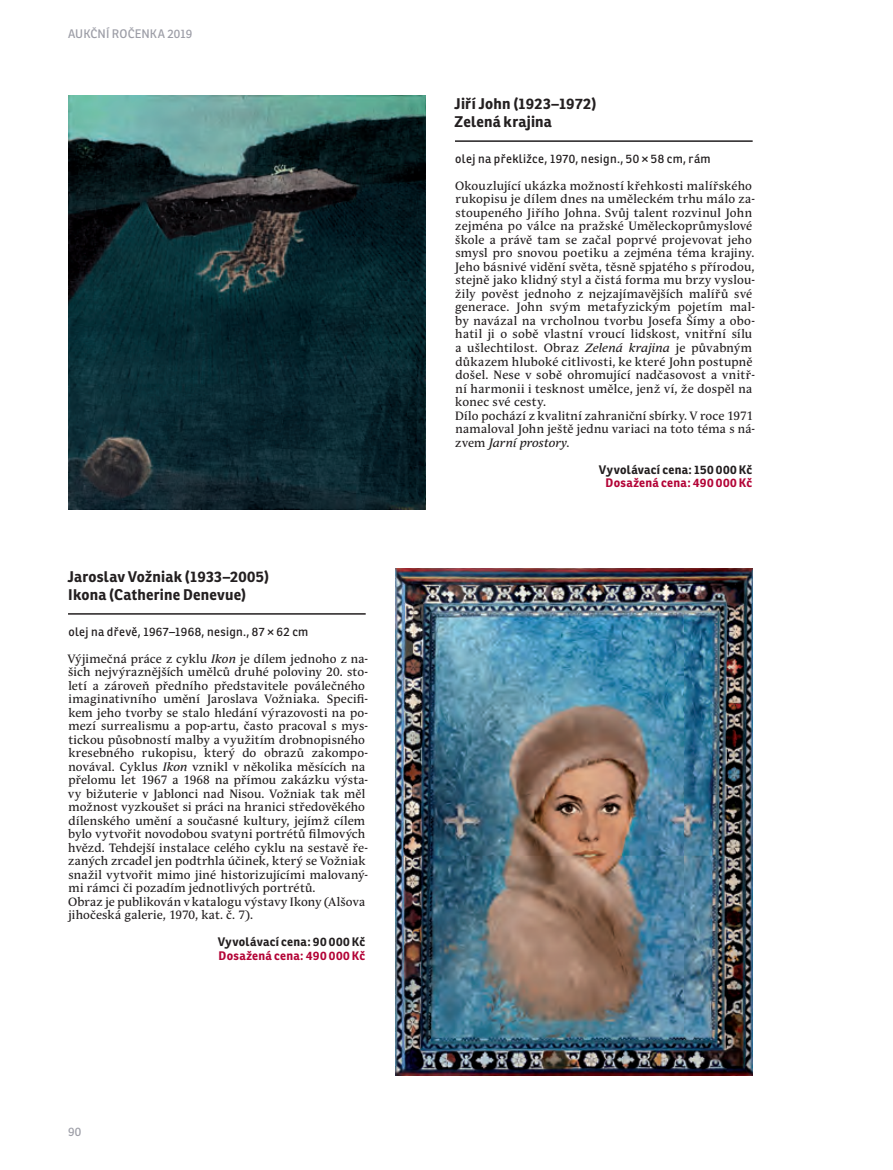
<style>
.page{position:relative;width:893px;height:1170px;background:#fff}
.page>*{position:absolute;margin:0;border:0;box-sizing:border-box;transform-origin:0 0}
.t1{font:700 15px/18px "Ronnia";letter-spacing:.015em;color:#231f20}
.t2{font:12px/13.5px "Andulka Text Pro";letter-spacing:.02em;color:#231f20}
.t3{font:12px "Ronnia";letter-spacing:.03em;color:#231f20}
.t4{font:700 12px "Ronnia";letter-spacing:.03em;color:#231f20}
.t5{font:700 12px "Ronnia";letter-spacing:.03em;color:#b30437}
.t6{font:12px "Ronnia";letter-spacing:.015em;color:#9d9ea7}
.s1{font-style:italic}
</style>
<div class="page">
<hr style="left:455px;top:140px;width:298px;height:2px;background:#231f20">
<img style="left:68px;top:95px;width:357px;height:414px">
<hr style="left:68px;top:613px;width:298px;height:1px;background:#231f20">
<img style="left:395px;top:568px;width:358px;height:507px">
<p class="t6" style="left:68px;top:30px;width:126px">AUKČNÍ ROČENKA 2019</p>
<p class="t1" style="left:67px;top:569px;width:203px">Jaroslav Vožniak (1933–2005)<br>Ikona (Catherine Denevue)</p>
<p class="t3" style="left:68px;top:627px;width:241px">olej na dřevě, 1967–1968, nesign., 87 × 62 cm</p>
<p class="t2" style="left:68px;top:652px;width:302px">Výjimečná práce z cyklu <span class="s1">Ikon</span> je dílem jednoho z na&shy;šich nejvýraznějších umělců druhé poloviny 20. sto&shy;letí a zároveň předního představitele poválečného imaginativního umění Jaroslava Vožniaka. Specifi&shy;kem jeho tvorby se stalo hledání výrazovosti na po&shy;mezí surrealismu a pop-artu, často pracoval s mys&shy;tickou působností malby a využitím drobnopisného kresebného rukopisu, který do obrazů zakompo&shy;novával. Cyklus <span class="s1">Ikon</span> vznikl v několika měsících na přelomu let 1967 a 1968 na přímou zakázku výsta&shy;vy bižuterie v Jablonci nad Nisou. Vožniak tak měl možnost vyzkoušet si práci na hranici středověkého dílenského umění a současné kultury, jejímž cílem bylo vytvořit novodobou svatyni portrétů filmových hvězd. Tehdejší instalace celého cyklu na sestavě ře&shy;zaných zrcadel jen podtrhla účinek, který se Vožniak snažil vytvořit mimo jiné historizujícími malovaný&shy;mi rámci či pozadím jednotlivých portrétů.<br>Obraz je publikován v katalogu výstavy Ikony (Alšova jihočeská galerie, 1970, kat. č. 7).</p>
<p class="t4" style="left:218px;top:937px;width:149px">Vyvolávací cena: 90 000 Kč</p>
<p class="t5" style="left:219px;top:951px;width:148px">Dosažená cena: 490 000 Kč</p>
<p class="t6" style="left:68px;top:1127px;width:15px">90</p>
<p class="t1" style="left:454px;top:96px;width:144px">Jiří John (1923–1972)<br>Zelená krajina</p>
<p class="t3" style="left:455px;top:154px;width:257px">olej na překližce, 1970, nesign., 50 × 58 cm, rám</p>
<p class="t2" style="left:455px;top:180px;width:302px">Okouzlující ukázka možností křehkosti malířského rukopisu je dílem dnes na uměleckém trhu málo za&shy;stoupeného Jiřího Johna. Svůj talent rozvinul John zejména po válce na pražské Uměleckoprůmyslové škole a právě tam se začal poprvé projevovat jeho smysl pro snovou poetiku a zejména téma krajiny.<br>Jeho básnivé vidění světa, těsně spjatého s přírodou, stejně jako klidný styl a čistá forma mu brzy vyslou&shy;žily pověst jednoho z nejzajímavějších malířů své generace. John svým metafyzickým pojetím mal&shy;by navázal na vrcholnou tvorbu Josefa Šímy a obo&shy;hatil ji o sobě vlastní vroucí lidskost, vnitřní sílu a ušlechtilost. Obraz <span class="s1">Zelená krajina</span> je půvabným důkazem hluboké citlivosti, ke které John postupně došel. Nese v sobě ohromující nadčasovost a vnitř&shy;ní harmonii i tesknost umělce, jenž ví, že dospěl na konec své cesty.<br>Dílo pochází z kvalitní zahraniční sbírky. V roce 1971 namaloval John ještě jednu variaci na toto téma s ná&shy;zvem <span class="s1">Jarní prostory</span>.</p>
<p class="t4" style="left:599px;top:465px;width:155px">Vyvolávací cena: 150 000 Kč</p>
<p class="t5" style="left:606px;top:478px;width:148px">Dosažená cena: 490 000 Kč</p>
</div>
